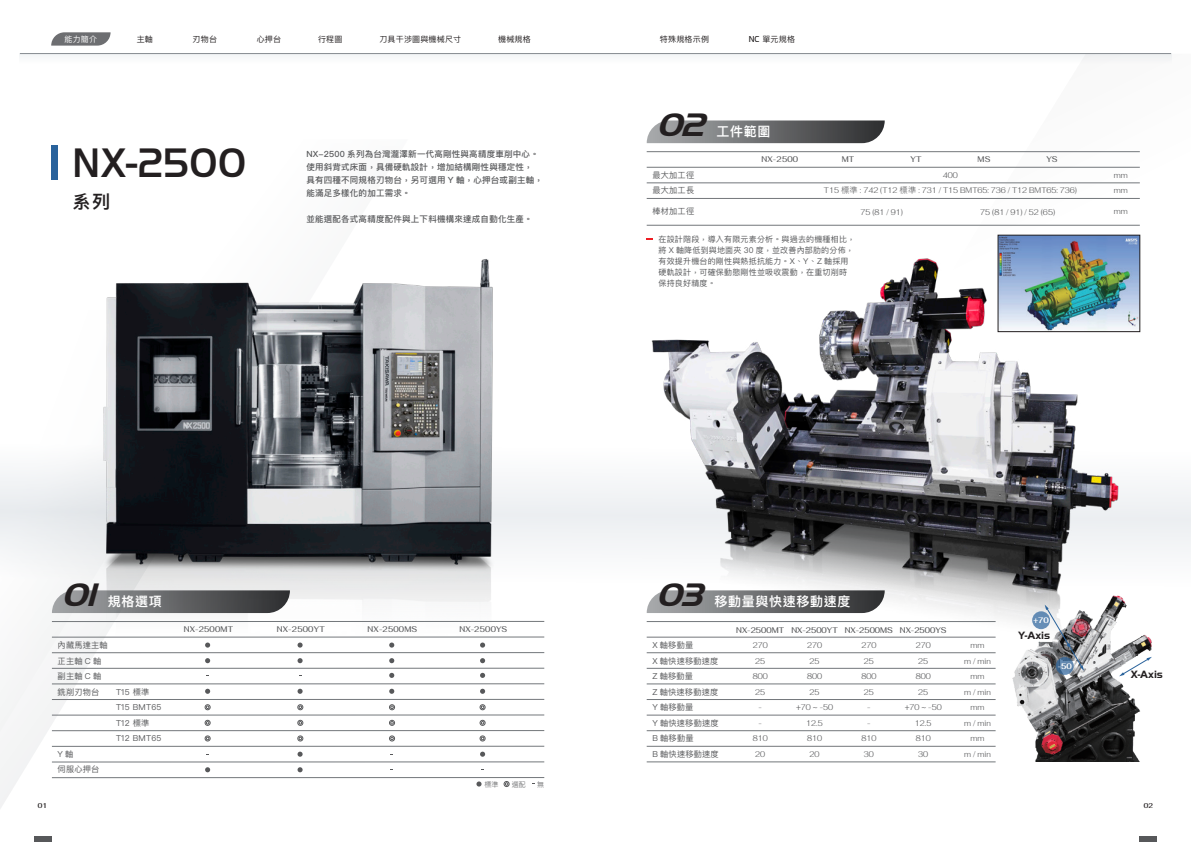
<style>
.page{position:relative;width:1191px;height:842px;background:#fff}
.page>*{position:absolute;margin:0;border:0;box-sizing:border-box;transform-origin:0 0}
.t1{font:500 42.9px "Handel Got D";letter-spacing:.025em;color:#231f20;scale:.9 1}
.t2{font:italic 700 33.8px "Handel Got D";color:#231f20;scale:1.04 1}
.t3{font:600 18px "Ping Fang TC";color:#231f20}
.t4{font:600 13px "Ping Fang TC";letter-spacing:.05em;color:#fff}
.t5{font:700 11px "Handel Got D";color:#231f20}
.t6{font:500 8.5px/13px "Ping Fang TC";letter-spacing:.025em;color:#57585a}
.t7{font:300 8.2px/15.5px "Fahkwang";color:#57585a;text-align:center;scale:.9 1}
.t8{font:8.2px/15.5px "Ping Fang TC";letter-spacing:.025em;color:#57585a}
.t9{font:500 8.2px "Fahkwang";letter-spacing:.025em;color:#57585a;scale:.9 1}
.t10{font:500 8.2px "Fahkwang";color:#57585a;scale:.9 1}
.t11{font:8px/11px "Ping Fang TC";letter-spacing:.025em;color:#57585a}
.t12{font:8px "Ping Fang TC";letter-spacing:.025em;color:#231f20}
.t13{font:700 8px "Fahkwang";color:#fff;scale:.9 1}
.t14{font:8px "Ping Fang TC";color:#fff}
.t15{font:300 7px "Ping Fang TC";color:#57585a}
.t16{font:600 7px "Fahkwang";color:#231f20;scale:.9 1}
.s1{font-family:"Handel Got D Ligh";font-size:9px}
.s2{font-family:"Ping Fang TC"}
</style>
<div class="page">
<div style="left:0;top:438px;width:1191px;height:154px;background:#f7f8f9"></div>
<img style="left:573px;top:279px;width:618px;height:375px">
<svg style="left:0;top:487px;width:257px;height:355px"></svg>
<img style="left:82px;top:259px;width:443px;height:416px">
<svg style="left:902px;top:54px;width:289px;height:296px"></svg>
<div style="left:34px;top:837px;width:17px;height:5px;background:#57585a"></div>
<div style="left:1139px;top:837px;width:18px;height:5px;background:#57585a"></div>
<div style="left:51px;top:145px;width:7px;height:34px;background:#29629c"></div>
<div style="left:20px;top:53px;width:1151px;height:19px;background:linear-gradient(to right,#fcfdfd,#fafafb)"></div>
<svg style="left:646px;top:590px;width:238px;height:23px;background:#737576"></svg>
<hr style="left:646px;top:652px;width:349px;height:1px;background:#73777b">
<hr style="left:646px;top:668px;width:349px;height:1px;background:#73777b">
<hr style="left:646px;top:637px;width:349px;height:1px;background:#73777b">
<hr style="left:646px;top:621px;width:349px;height:1px;background:#73777b">
<hr style="left:646px;top:684px;width:349px;height:1px;background:#73777b">
<hr style="left:646px;top:699px;width:349px;height:1px;background:#73777b">
<hr style="left:646px;top:715px;width:349px;height:1px;background:#73777b">
<hr style="left:646px;top:730px;width:349px;height:1px;background:#73777b">
<hr style="left:646px;top:746px;width:349px;height:1px;background:#73777b">
<hr style="left:646px;top:762px;width:349px;height:1px;background:#73777b">
<hr style="left:52px;top:652px;width:492px;height:1px;background:#73777b">
<hr style="left:52px;top:668px;width:492px;height:1px;background:#73777b">
<hr style="left:52px;top:637px;width:492px;height:1px;background:#73777b">
<hr style="left:52px;top:621px;width:492px;height:1px;background:#73777b">
<hr style="left:52px;top:683px;width:492px;height:1px;background:#73777b">
<hr style="left:52px;top:699px;width:492px;height:1px;background:#73777b">
<hr style="left:52px;top:715px;width:492px;height:1px;background:#73777b">
<hr style="left:52px;top:730px;width:492px;height:1px;background:#73777b">
<hr style="left:52px;top:746px;width:492px;height:1px;background:#73777b">
<hr style="left:52px;top:762px;width:492px;height:1px;background:#73777b">
<hr style="left:52px;top:777px;width:492px;height:1px;background:#73777b">
<svg style="left:205px;top:642px;width:5px;height:6px"></svg>
<svg style="left:205px;top:658px;width:5px;height:5px"></svg>
<svg style="left:205px;top:689px;width:5px;height:5px"></svg>
<svg style="left:480px;top:642px;width:5px;height:6px"></svg>
<svg style="left:480px;top:658px;width:5px;height:5px"></svg>
<svg style="left:480px;top:689px;width:5px;height:5px"></svg>
<svg style="left:480px;top:673px;width:5px;height:5px"></svg>
<svg style="left:389px;top:642px;width:5px;height:6px"></svg>
<svg style="left:389px;top:658px;width:5px;height:5px"></svg>
<svg style="left:389px;top:689px;width:5px;height:5px"></svg>
<svg style="left:389px;top:673px;width:5px;height:5px"></svg>
<svg style="left:205px;top:767px;width:5px;height:5px"></svg>
<svg style="left:297px;top:642px;width:6px;height:6px"></svg>
<svg style="left:297px;top:658px;width:6px;height:5px"></svg>
<svg style="left:297px;top:689px;width:6px;height:5px"></svg>
<svg style="left:297px;top:767px;width:6px;height:5px"></svg>
<svg style="left:297px;top:752px;width:6px;height:5px"></svg>
<svg style="left:480px;top:752px;width:5px;height:5px"></svg>
<svg style="left:52px;top:590px;width:238px;height:23px;background:#6f7173"></svg>
<svg style="left:646px;top:238px;width:7px;height:2px"></svg>
<hr style="left:646px;top:183px;width:493px;height:1px;background:#73777b">
<hr style="left:646px;top:198px;width:493px;height:1px;background:#73777b">
<hr style="left:646px;top:167px;width:493px;height:1px;background:#73777b">
<hr style="left:646px;top:151px;width:493px;height:1px;background:#73777b">
<hr style="left:646px;top:225px;width:493px;height:1px;background:#73777b">
<svg style="left:646px;top:120px;width:238px;height:23px;background:#747577"></svg>
<svg style="left:205px;top:704px;width:5px;height:6px"></svg>
<svg style="left:205px;top:720px;width:5px;height:5px"></svg>
<svg style="left:205px;top:736px;width:5px;height:5px"></svg>
<svg style="left:298px;top:704px;width:5px;height:6px"></svg>
<svg style="left:298px;top:720px;width:5px;height:5px"></svg>
<svg style="left:298px;top:736px;width:5px;height:5px"></svg>
<svg style="left:389px;top:704px;width:6px;height:6px"></svg>
<svg style="left:389px;top:720px;width:6px;height:5px"></svg>
<svg style="left:389px;top:736px;width:6px;height:5px"></svg>
<svg style="left:480px;top:704px;width:5px;height:6px"></svg>
<svg style="left:480px;top:720px;width:5px;height:5px"></svg>
<svg style="left:480px;top:736px;width:5px;height:5px"></svg>
<img style="left:1000px;top:237px;width:138px;height:93px">
<div style="left:998px;top:235px;width:142px;height:97px;border:1px solid #231f20"></div>
<svg style="left:476px;top:781px;width:5px;height:5px"></svg>
<svg style="left:504px;top:781px;width:5px;height:6px"></svg>
<img style="left:1009px;top:594px;width:146px;height:168px">
<svg style="left:1119px;top:657px;width:32px;height:19px"></svg>
<svg style="left:1044px;top:605px;width:40px;height:66px"></svg>
<svg style="left:1032px;top:611px;width:18px;height:18px"></svg>
<img style="left:1049px;top:653px;width:31px;height:28px">
<svg style="left:51px;top:32px;width:60px;height:14px"></svg>
<p class="t14" style="left:64px;top:34px;width:34px">能力簡介</p>
<p class="t12" style="left:137px;top:34px;width:18px">主軸</p>
<p class="t12" style="left:193px;top:34px;width:26px">刃物台</p>
<p class="t12" style="left:257px;top:34px;width:26px">心押台</p>
<p class="t12" style="left:318px;top:34px;width:26px">行程圖</p>
<p class="t12" style="left:379px;top:34px;width:83px">刀具干涉圖與機械尺寸</p>
<p class="t12" style="left:498px;top:34px;width:34px">機械規格</p>
<p class="t12" style="left:660px;top:34px;width:50px">特殊規格示例</p>
<p class="t12" style="left:749px;top:34px;width:48px"><span class="s1">NC</span> 單元規格</p>
<h1 class="t1" style="left:72px;top:139px;width:194px">NX-2500</h1>
<h3 class="t3" style="left:72px;top:190px;width:39px">系列</h3>
<p class="t6" style="left:306px;top:147px;width:238px">NX-2500 系列為台灣瀧澤新一代高剛性與高精度車削中心。使用斜背式床面，具備硬軌設計，增加結構剛性與穩定性，具有四種不同規格刃物台，另可選用 Y 軸，心押台或副主軸，能滿足多樣化的加工需求。</p>
<p class="t6" style="left:306px;top:212px;width:228px">並能選配各式高精度配件與上下料機構來達成自動化生產。</p>
<h2 class="t2" style="left:656px;top:106px;width:57px">02</h2>
<h3 class="t4" style="left:716px;top:123px;width:55px">工件範圍</h3>
<p class="t8" style="left:652px;top:167px;width:43px">最大加工徑最大加工長</p>
<p class="t8" style="left:652px;top:203px;width:43px">棒材加工徑</p>
<p class="t9" style="left:761px;top:152px;width:42px">NX-2500</p>
<p class="t9" style="left:977px;top:152px;width:16px">MS</p>
<p class="t9" style="left:1046px;top:152px;width:14px">YS</p>
<p class="t9" style="left:841px;top:152px;width:15px">MT</p>
<p class="t9" style="left:910px;top:152px;width:14px">YT</p>
<p class="t7" style="left:824px;top:167px;width:283px">400<br>T15 <span class="s2">標準</span> : 742 (T12 <span class="s2">標準</span> : 731 / T15 BMT65: 736 / T12 BMT65: 736)</p>
<p class="t7" style="left:860px;top:204px;width:49px">75 (81 / 91)</p>
<p class="t7" style="left:980px;top:204px;width:85px">75 (81 / 91) / 52 (65)</p>
<p class="t11" style="left:658px;top:234px;width:198px">在設計階段，導入有限元素分析。與過去的機種相比，將 X 軸降低到與地面夾 30 度，並改善內部肋的分佈，有效提升機台的剛性與熱抵抗能力。X、Y、Z 軸採用硬軌設計，可確保動態剛性並吸收震動，在重切削時保持良好精度。</p>
<p class="t7" style="left:1114px;top:167px;width:17px;text-align:left">mm mm</p>
<p class="t7" style="left:1114px;top:203px;width:17px">mm</p>
<h2 class="t2" style="left:61px;top:575px;width:44px">01</h2>
<h3 class="t4" style="left:108px;top:593px;width:55px">規格選項</h3>
<p class="t8" style="left:58px;top:637px;width:52px">內藏馬達主軸正主軸 C 軸副主軸 C 軸銑削刃物台</p>
<p class="t8" style="left:58px;top:746px;width:43px">Y 軸<br>伺服心押台</p>
<p class="t8" style="left:116px;top:684px;width:47px">T15 標準<br>T15 BMT65<br>T12 標準<br>T12 BMT65</p>
<p class="t9" style="left:184px;top:622px;width:56px">NX-2500MT</p>
<p class="t9" style="left:277px;top:622px;width:55px">NX-2500YT</p>
<p class="t9" style="left:368px;top:622px;width:57px">NX-2500MS</p>
<p class="t9" style="left:459px;top:622px;width:55px">NX-2500YS</p>
<p class="t15" style="left:484px;top:780px;width:15px">標準</p>
<p class="t15" style="left:512px;top:780px;width:15px">選配</p>
<p class="t15" style="left:537px;top:780px;width:8px">無</p>
<h2 class="t2" style="left:656px;top:575px;width:56px">03</h2>
<h3 class="t4" style="left:714px;top:593px;width:137px">移動量與快速移動速度</h3>
<p class="t10" style="left:736px;top:623px;width:235px">NX-2500MT NX-2500YT NX-2500MS NX-2500YS</p>
<p class="t8" style="left:652px;top:637px;width:68px">X 軸移動量<br>X 軸快速移動速度<br>Z 軸移動量<br>Z 軸快速移動速度<br>Y 軸移動量<br>Y 軸快速移動速度<br>B 軸移動量<br>B 軸快速移動速度</p>
<p class="t7" style="left:796px;top:637px;width:43px">270<br>25<br>800<br>25<br>+70 ~ -50<br>12.5<br>810<br>20</p>
<p class="t7" style="left:904px;top:637px;width:43px">270<br>25<br>800<br>25<br>+70 ~ -50<br>12.5<br>810<br>30</p>
<p class="t7" style="left:752px;top:637px;width:18px">270<br>25<br>800<br>25 -<br>-<br>810<br>20</p>
<p class="t7" style="left:861px;top:637px;width:18px">270<br>25<br>800<br>25 -<br>-<br>810<br>30</p>
<p class="t7" style="left:964px;top:637px;width:31px">mm<br>m / min mm<br>m / min mm<br>m / min mm<br>m / min</p>
<p class="t13" style="left:1033px;top:613px;width:19px">+70</p>
<h3 class="t5" style="left:1018px;top:629px;width:33px">Y-Axis</h3>
<p class="t13" style="left:1057px;top:658px;width:17px">-50</p>
<h3 class="t5" style="left:1130px;top:668px;width:34px">X-Axis</h3>
<p class="t16" style="left:38px;top:799px;width:12px">01</p>
<p class="t16" style="left:1143px;top:799px;width:12px">02</p>
</div>
